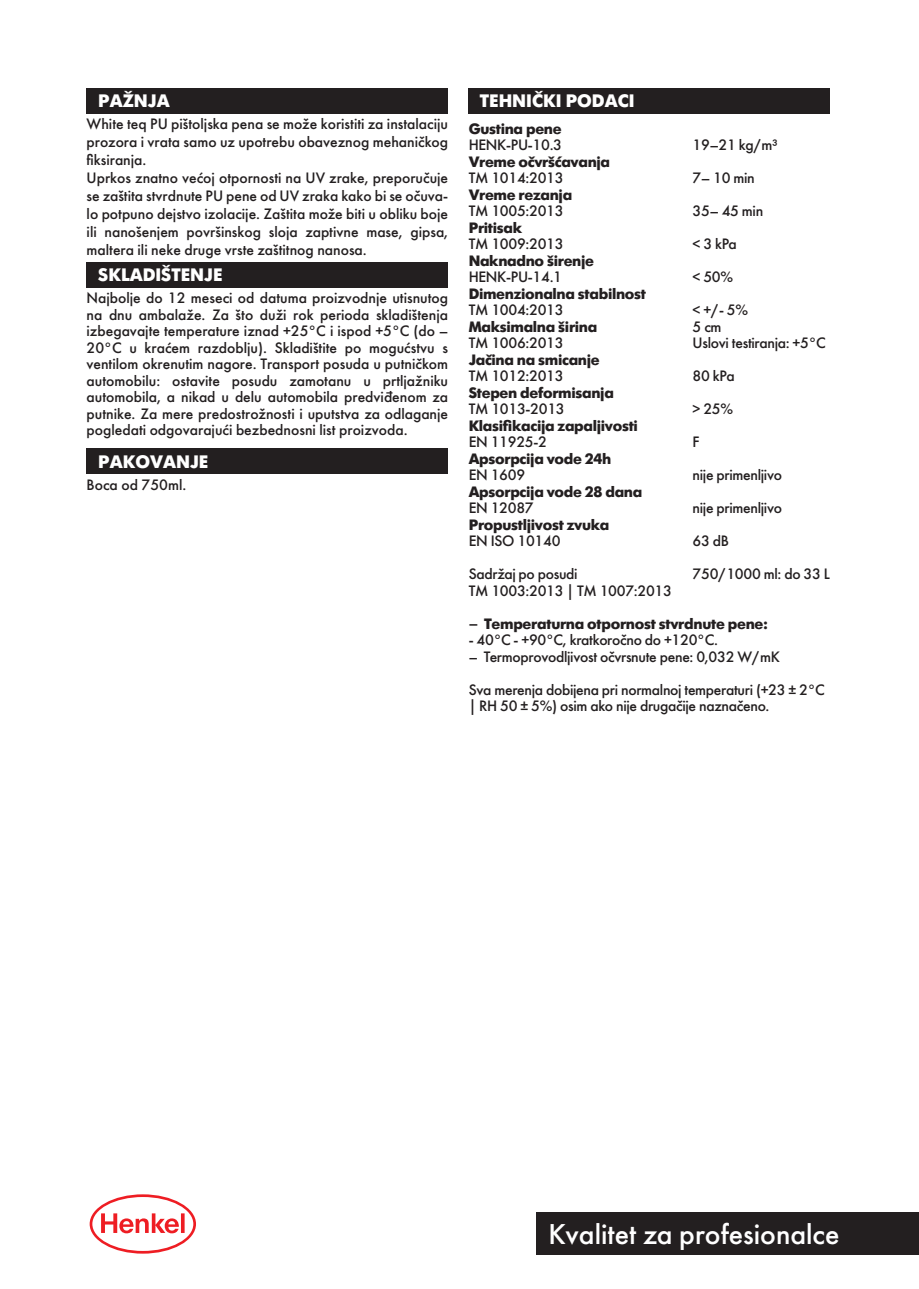
<style>
.page{position:relative;width:919px;height:1289px;background:#fff}
.page>*{position:absolute;margin:0;border:0;box-sizing:border-box;transform-origin:0 0}
.t1{font:28.5px "Futura Futuris";color:#fff}
.t2{font:700 18px "Futura Futuris";color:#fff}
.t3{font:15px/16.5px "Futura Futuris";color:#231f20}
.t4{font:15px/16.5px "Futura Futuris";letter-spacing:-.02em;color:#231f20}
.t5{font:700 15px "Futura Futuris";letter-spacing:-.02em;color:#231f20}
</style>
<div class="page">
<div style="left:536px;top:1211px;width:382px;height:43px;background:#231f20"></div>
<svg style="left:90px;top:1194px;width:106px;height:59px"></svg>
<div style="left:86px;top:88px;width:362px;height:25px;background:#231f20"></div>
<div style="left:468px;top:88px;width:361px;height:25px;background:#231f20"></div>
<div style="left:86px;top:262px;width:362px;height:25px;background:#231f20"></div>
<div style="left:86px;top:448px;width:362px;height:26px;background:#231f20"></div>
<p class="t2" style="left:98px;top:90px;width:73px">PAŽNJA</p>
<p class="t2" style="left:480px;top:90px;width:156px">TEHNIČKI PODACI</p>
<p class="t5" style="left:468px;top:120px;width:94px">Gustina pene</p>
<p class="t3" style="left:468px;top:137px;width:95px">HENK-PU-10.3</p>
<p class="t5" style="left:468px;top:153px;width:143px">Vreme očvršćavanja</p>
<p class="t4" style="left:468px;top:170px;width:96px">TM 1014:2013</p>
<p class="t5" style="left:468px;top:186px;width:105px">Vreme rezanja</p>
<p class="t4" style="left:468px;top:203px;width:96px">TM 1005:2013</p>
<p class="t5" style="left:468px;top:219px;width:55px">Pritisak</p>
<p class="t4" style="left:468px;top:236px;width:96px">TM 1009:2013</p>
<p class="t5" style="left:468px;top:252px;width:127px">Naknadno širenje</p>
<p class="t3" style="left:468px;top:269px;width:95px">HENK-PU-14.1</p>
<p class="t5" style="left:468px;top:285px;width:179px">Dimenzionalna stabilnost</p>
<p class="t4" style="left:468px;top:302px;width:96px">TM 1004:2013</p>
<p class="t5" style="left:468px;top:318px;width:130px">Maksimalna širina</p>
<p class="t4" style="left:468px;top:335px;width:96px">TM 1006:2013</p>
<p class="t5" style="left:468px;top:351px;width:132px">Jačina na smicanje</p>
<p class="t4" style="left:468px;top:368px;width:96px">TM 1012:2013</p>
<p class="t5" style="left:468px;top:384px;width:147px">Stepen deformisanja</p>
<p class="t4" style="left:468px;top:401px;width:98px">TM 1013-2013</p>
<p class="t5" style="left:468px;top:417px;width:171px">Klasifikacija zapaljivosti</p>
<p class="t3" style="left:468px;top:434px;width:80px">EN 11925-2</p>
<p class="t5" style="left:468px;top:450px;width:144px">Apsorpcija vode 24h</p>
<p class="t3" style="left:468px;top:467px;width:58px">EN 1609</p>
<p class="t5" style="left:468px;top:483px;width:175px">Apsorpcija vode 28 dana</p>
<p class="t3" style="left:468px;top:500px;width:67px">EN 12087</p>
<p class="t5" style="left:468px;top:516px;width:142px">Propustljivost zvuka</p>
<p class="t4" style="left:468px;top:533px;width:93px">EN ISO 10140</p>
<p class="t4" style="left:468px;top:566px;width:205px">Sadržaj po posudi<br>TM 1003:2013 | TM 1007:2013</p>
<p class="t5" style="left:468px;top:615px;width:301px">– Temperaturna otpornost stvrdnute pene:</p>
<p class="t4" style="left:468px;top:632px;width:251px">- 40°C - +90°C, kratkoročno do +120°C.</p>
<p class="t4" style="left:468px;top:648px;width:313px">– Termoprovodljivost očvrsnute pene: 0,032 W/mK</p>
<p class="t4" style="left:468px;top:681px;width:358px">Sva merenja dobijena pri normalnoj temperaturi (+23 ± 2°C | RH 50 ± 5%) osim ako nije drugačije naznačeno.</p>
<p class="t3" style="left:87px;top:115px;width:363px;line-height:18px">White teq PU pištoljska pena se može koristiti za instalaciju prozora i vrata samo uz upotrebu obaveznog mehaničkog fiksiranja.<br>Uprkos znatno većoj otpornosti na UV zrake, preporučuje se zaštita stvrdnute PU pene od UV zraka kako bi se očuva&shy;lo potpuno dejstvo izolacije. Zaštita može biti u obliku boje ili nanošenjem površinskog sloja zaptivne mase, gipsa, maltera ili neke druge vrste zaštitnog nanosa.</p>
<p class="t2" style="left:98px;top:264px;width:126px">SKLADIŠTENJE</p>
<p class="t3" style="left:87px;top:290px;width:363px;text-align:justify">Najbolje do 12 meseci od datuma proizvodnje utisnutog na dnu ambalaže. Za što duži rok perioda skladištenja izbegavajte temperature iznad +25°C i ispod +5°C (do – 20°C u kraćem razdoblju). Skladištite po mogućstvu s ventilom okrenutim nagore. Transport posuda u putničkom automobilu: ostavite posudu zamotanu u prtljažniku automobila, a nikad u delu automobila predviđenom za putnike. Za mere predostrožnosti i uputstva za odlaganje pogledati odgovarajući bezbednosni list proizvoda.</p>
<p class="t2" style="left:98px;top:451px;width:111px">PAKOVANJE</p>
<p class="t3" style="left:87px;top:476px;width:101px">Boca od 750ml.</p>
<p class="t3" style="left:692px;top:137px;width:87px">19–21 kg/m³</p>
<p class="t3" style="left:692px;top:170px;width:64px">7– 10 min</p>
<p class="t3" style="left:692px;top:203px;width:72px">35– 45 min</p>
<p class="t3" style="left:692px;top:228px;width:46px;line-height:33px">&lt; 3 kPa &lt; 50%</p>
<p class="t4" style="left:692px;top:302px;width:135px">&lt; +/- 5%<br>5 cm<br>Uslovi testiranja: +5°C</p>
<p class="t3" style="left:692px;top:368px;width:44px">80 kPa</p>
<p class="t3" style="left:692px;top:401px;width:42px">&gt; 25%</p>
<p class="t3" style="left:692px;top:434px;width:8px">F</p>
<p class="t4" style="left:692px;top:467px;width:91px">nije primenljivo</p>
<p class="t4" style="left:692px;top:500px;width:91px">nije primenljivo</p>
<p class="t3" style="left:692px;top:533px;width:38px">63 dB</p>
<p class="t4" style="left:692px;top:566px;width:139px">750/1000 ml: do 33 L</p>
<h1 class="t1" style="left:548px;top:1216px;width:292px">Kvalitet za profesionalce</h1>
</div>
